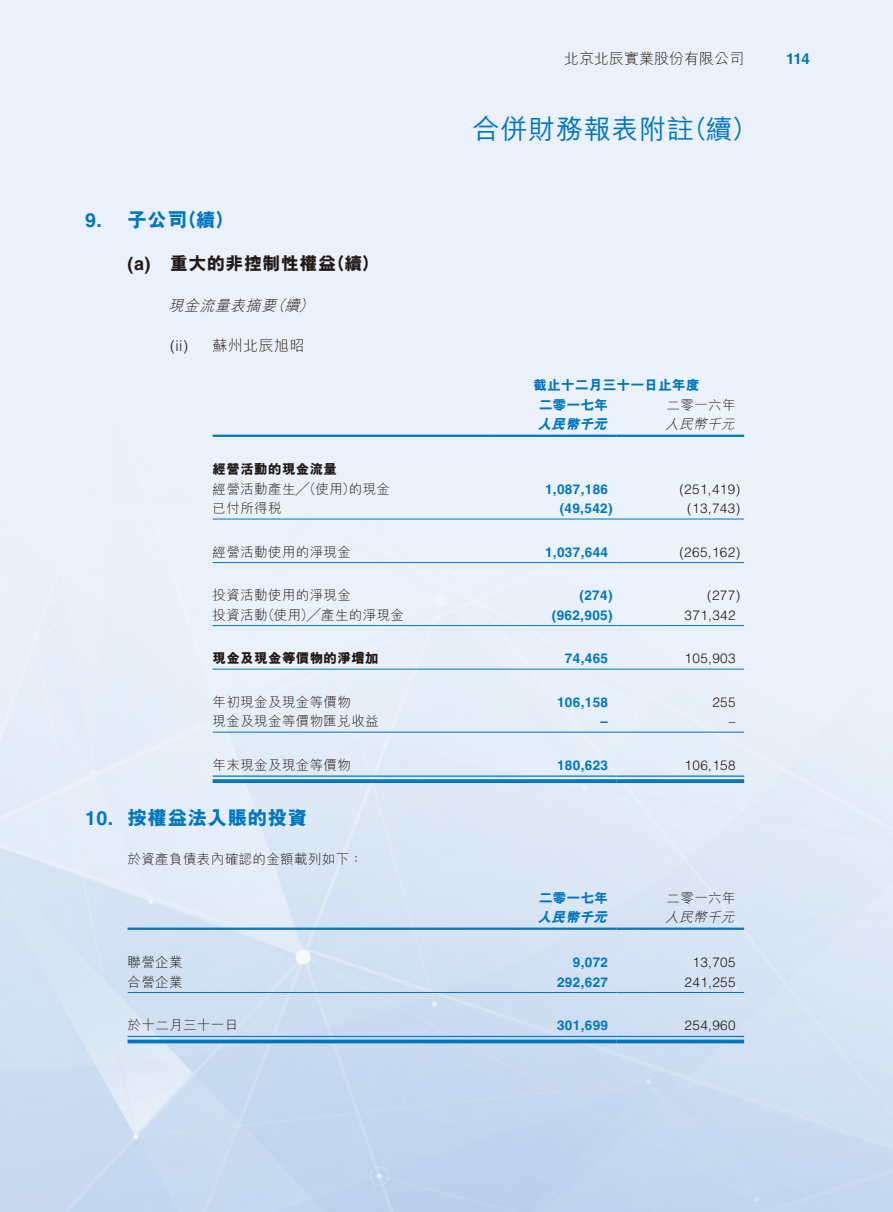
<style>
.page{position:relative;width:893px;height:1212px;background:#fff}
.page>*{position:absolute;margin:0;border:0;box-sizing:border-box;transform-origin:0 0}
.t1{font:500 27px "M Hei HK";letter-spacing:.03em;color:#0075c2}
.t2{font:800 19.5px "M Hei HK";letter-spacing:.03em;color:#0075c2}
.t3{font:700 19.5px "Helvetica LT Std";color:#0075c2}
.t4{font:800 18px "M Hei HK";letter-spacing:.03em;color:#231916}
.t5{font:700 18px "Helvetica LT Std";color:#231916}
.t6{font:300 15px "M Hei HK";color:#231916}
.t7{font:italic 300 15px "M Hei HK";color:#231916}
.t8{font:300 15px "Helvetica LT Std";color:#231916}
.t9{font:700 15px "Helvetica LT Std";color:#0075c2}
.t10{font:300 13.5px "M Hei HK";letter-spacing:.03em;color:#231916}
.t11{font:700 13.5px "Helvetica LT Std";letter-spacing:.03em;color:#0075c2}
.t12{font:300 13.5px "Helvetica LT Std";letter-spacing:.03em;color:#231916}
.t13{font:800 13.5px "M Hei HK";letter-spacing:.03em;color:#0075c2}
.t14{font:800 13.5px "M Hei HK";letter-spacing:.03em;color:#231916}
.t15{font:italic 300 13.5px "M Hei HK";color:#231916}
.t16{font:italic 800 13.5px "M Hei HK";color:#0075c2}
</style>
<div class="page">
<hr style="left:213px;top:435px;width:276px;height:2px;background:#0075c2">
<hr style="left:489px;top:435px;width:128px;height:2px;background:#0075c2">
<hr style="left:617px;top:435px;width:127px;height:2px;background:#0075c2">
<hr style="left:213px;top:519px;width:276px;height:1px;background:#0075c2">
<hr style="left:489px;top:519px;width:128px;height:1px;background:#0075c2">
<hr style="left:617px;top:519px;width:127px;height:1px;background:#0075c2">
<hr style="left:213px;top:562px;width:276px;height:1px;background:#0075c2">
<hr style="left:489px;top:562px;width:128px;height:1px;background:#0075c2">
<hr style="left:617px;top:562px;width:127px;height:1px;background:#0075c2">
<hr style="left:213px;top:625px;width:276px;height:1px;background:#0075c2">
<hr style="left:489px;top:625px;width:128px;height:1px;background:#0075c2">
<hr style="left:617px;top:625px;width:127px;height:1px;background:#0075c2">
<hr style="left:213px;top:669px;width:276px;height:1px;background:#0075c2">
<hr style="left:489px;top:669px;width:128px;height:1px;background:#0075c2">
<hr style="left:617px;top:669px;width:127px;height:1px;background:#0075c2">
<hr style="left:213px;top:732px;width:276px;height:1px;background:#0075c2">
<hr style="left:489px;top:732px;width:128px;height:1px;background:#0075c2">
<hr style="left:617px;top:732px;width:127px;height:1px;background:#0075c2">
<hr style="left:213px;top:775px;width:276px;height:2px;background:#0075c2">
<svg style="left:213px;top:779px;width:276px;height:4px"></svg>
<hr style="left:489px;top:775px;width:128px;height:2px;background:#0075c2">
<svg style="left:489px;top:779px;width:128px;height:4px"></svg>
<hr style="left:617px;top:775px;width:127px;height:2px;background:#0075c2">
<svg style="left:617px;top:779px;width:127px;height:4px"></svg>
<hr style="left:128px;top:927px;width:361px;height:3px;background:#0075c2">
<hr style="left:489px;top:927px;width:128px;height:3px;background:#0075c2">
<hr style="left:617px;top:927px;width:127px;height:3px;background:#0075c2">
<hr style="left:128px;top:992px;width:361px;height:1px;background:#0075c2">
<hr style="left:489px;top:992px;width:128px;height:1px;background:#0075c2">
<hr style="left:617px;top:992px;width:127px;height:1px;background:#0075c2">
<hr style="left:128px;top:1036px;width:361px;height:1px;background:#0075c2">
<svg style="left:128px;top:1039px;width:361px;height:4px"></svg>
<hr style="left:489px;top:1036px;width:128px;height:1px;background:#0075c2">
<svg style="left:489px;top:1039px;width:128px;height:4px"></svg>
<hr style="left:617px;top:1036px;width:127px;height:1px;background:#0075c2">
<svg style="left:617px;top:1039px;width:127px;height:4px"></svg>
<h2 class="t3" style="left:85px;top:208px;width:18px">9.</h2>
<h2 class="t2" style="left:178px;top:210px;width:57px">（續(</h2>
<h2 class="t2" style="left:128px;top:210px;width:61px">子公司</h2>
<h3 class="t5" style="left:128px;top:253px;width:25px">a( )</h3>
<h3 class="t4" style="left:328px;top:254px;width:53px">（續(</h3>
<h3 class="t4" style="left:170px;top:254px;width:168px">重大的非控制性權益</h3>
<p class="t7" style="left:169px;top:297px;width:136px">現金流量表摘要續</p>
<p class="t7" style="left:270px;top:297px;width:20px">（</p>
<p class="t6" style="left:213px;top:338px;width:94px">蘇州北辰旭昭</p>
<p class="t7" style="left:298px;top:297px;width:20px">(</p>
<p class="t8" style="left:170px;top:336px;width:19px">(ii)</p>
<h2 class="t3" style="left:85px;top:806px;width:30px">10.</h2>
<p class="t14" style="left:213px;top:462px;width:126px">經營活動的現金流量</p>
<p class="t10" style="left:213px;top:482px;width:179px">經營活動產生╱（使用的現金</p>
<p class="t10" style="left:342px;top:482px;width:15px">）</p>
<p class="t10" style="left:213px;top:501px;width:71px">已付所得稅</p>
<p class="t10" style="left:213px;top:545px;width:140px">經營活動使用的淨現金</p>
<p class="t10" style="left:213px;top:588px;width:140px">投資活動使用的淨現金</p>
<p class="t10" style="left:261px;top:608px;width:144px">（使用）╱產生的淨現金</p>
<p class="t10" style="left:213px;top:608px;width:57px">投資活動</p>
<p class="t14" style="left:213px;top:651px;width:168px">現金及現金等價物的淨增加</p>
<p class="t10" style="left:213px;top:695px;width:140px">年初現金及現金等價物</p>
<p class="t10" style="left:213px;top:714px;width:168px">現金及現金等價物匯兌收益</p>
<p class="t10" style="left:213px;top:758px;width:140px">年末現金及現金等價物</p>
<h2 class="t2" style="left:128px;top:807px;width:181px">按權益法入賬的投資</h2>
<p class="t10" style="left:128px;top:852px;width:237px">於資產負債表內確認的金額載列如下：</p>
<p class="t10" style="left:128px;top:955px;width:57px">聯營企業</p>
<p class="t10" style="left:128px;top:975px;width:57px">合營企業</p>
<p class="t10" style="left:128px;top:1018px;width:112px">於十二月三十一日</p>
<p class="t6" style="left:564px;top:51px;width:181px">北京北辰實業股份有限公司</p>
<h1 class="t1" style="left:473px;top:109px;width:223px">合併財務報表附註</h1>
<h1 class="t1" style="left:681px;top:109px;width:79px">（續(</h1>
<p class="t9" style="left:786px;top:49px;width:25px">114</p>
<p class="t13" style="left:533px;top:378px;width:168px">截止十二月三十一日止年度</p>
<p class="t10" style="left:667px;top:398px;width:71px">二零一六年</p>
<p class="t13" style="left:539px;top:398px;width:71px">二零一七年</p>
<p class="t16" style="left:538px;top:417px;width:74px">人民幣千元</p>
<p class="t15" style="left:665px;top:417px;width:74px">人民幣千元</p>
<p class="t11" style="left:545px;top:481px;width:65px">1,087,186</p>
<p class="t12" style="left:679px;top:480px;width:62px">)251,419(</p>
<p class="t11" style="left:560px;top:500px;width:54px">)49,542(</p>
<p class="t12" style="left:687px;top:500px;width:54px">)13,743(</p>
<p class="t11" style="left:545px;top:544px;width:65px">1,037,644</p>
<p class="t12" style="left:679px;top:543px;width:62px">)265,162(</p>
<p class="t11" style="left:580px;top:587px;width:35px">)274(</p>
<p class="t12" style="left:707px;top:587px;width:35px">)277(</p>
<p class="t11" style="left:552px;top:607px;width:62px">)962,905(</p>
<p class="t12" style="left:685px;top:606px;width:53px">371,342</p>
<p class="t11" style="left:565px;top:650px;width:45px">74,465</p>
<p class="t12" style="left:685px;top:650px;width:53px">105,903</p>
<p class="t11" style="left:557px;top:694px;width:53px">106,158</p>
<p class="t12" style="left:712px;top:693px;width:25px">255</p>
<p class="t11" style="left:601px;top:713px;width:9px">–</p>
<p class="t12" style="left:729px;top:713px;width:8px">–</p>
<p class="t11" style="left:557px;top:757px;width:53px">180,623</p>
<p class="t12" style="left:685px;top:756px;width:53px">106,158</p>
<p class="t13" style="left:539px;top:891px;width:71px">二零一七年</p>
<p class="t10" style="left:667px;top:891px;width:71px">二零一六年</p>
<p class="t16" style="left:538px;top:910px;width:74px">人民幣千元</p>
<p class="t15" style="left:665px;top:910px;width:74px">人民幣千元</p>
<p class="t11" style="left:573px;top:954px;width:37px">9,072</p>
<p class="t12" style="left:692px;top:954px;width:45px">13,705</p>
<p class="t11" style="left:557px;top:973px;width:53px">292,627</p>
<p class="t12" style="left:685px;top:973px;width:53px">241,255</p>
<p class="t11" style="left:557px;top:1017px;width:53px">301,699</p>
<p class="t12" style="left:685px;top:1017px;width:53px">254,960</p>
</div>
